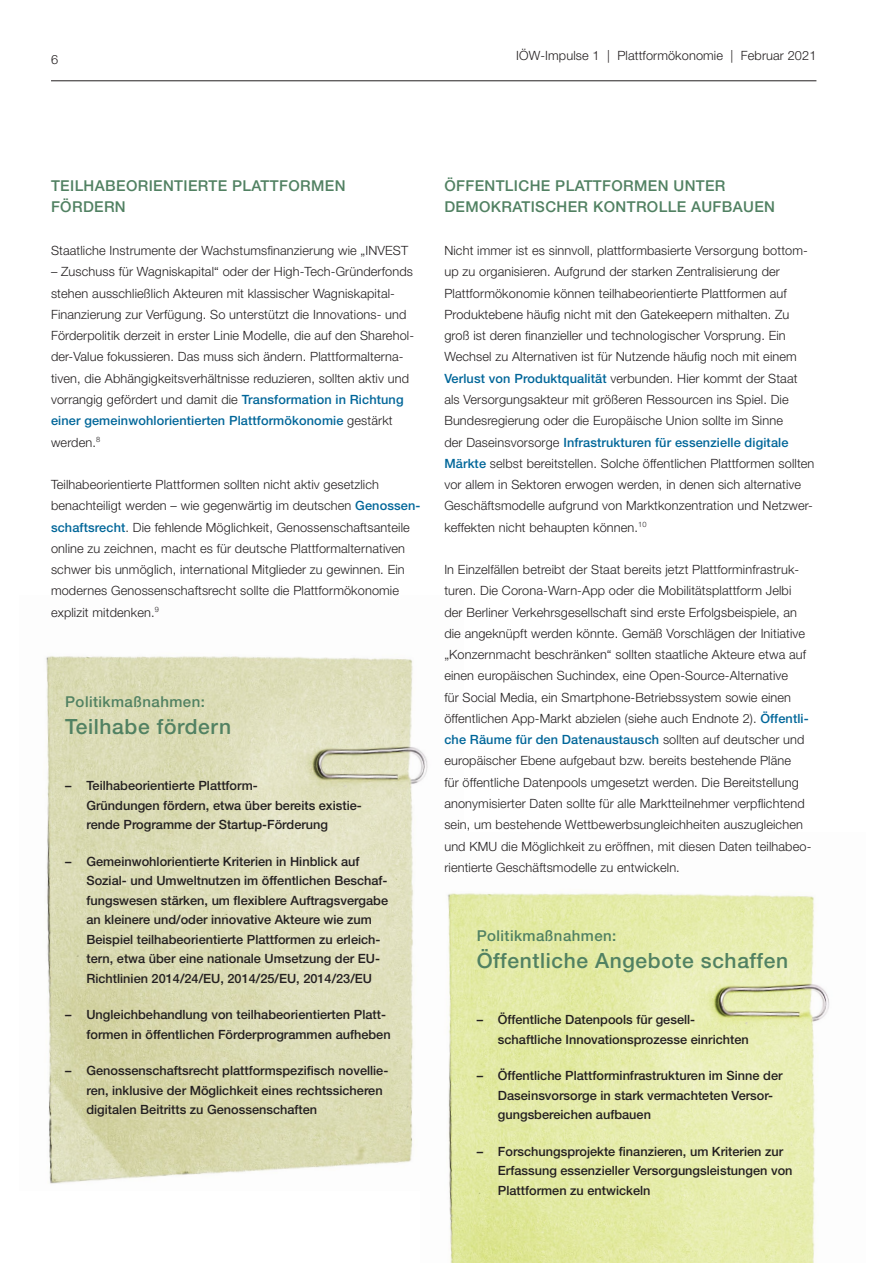
<style>
.page{position:relative;width:893px;height:1263px;background:#fff}
.page>*{position:absolute;margin:0;border:0;box-sizing:border-box;transform-origin:0 0}
.IÖW_NEW_Zwischen-Übe{font:500 21px "Helvetica Neue LT Std";letter-spacing:.03em;color:#518162}
.IÖW_NEW_Zwischen-Übe-2{font:500 15px/21px "Helvetica Neue LT Std";letter-spacing:.025em;color:#518162}
.IÖW_NEW_Text{font:300 12.75px/21.3px "Helvetica Neue LT Std";letter-spacing:.01em;color:#231f20}
.Politikmaßnahmen{font:500 12.75px/19.5px "Helvetica Neue LT Std";color:#231f20}
.s1{font-weight:500;color:#069}
</style>
<div class="page">
<hr style="left:51px;top:80px;width:765px;height:1px;background:#231f20">
<img style="left:46px;top:656px;width:382px;height:528px">
<img style="left:421px;top:832px;width:408px;height:431px">
<p class="IÖW_NEW_Text" style="left:51px;top:48px;width:9px">6</p>
<p class="IÖW_NEW_Text" style="left:516px;top:45px;width:302px">IÖW-Impulse 1 | Plattformökonomie | Februar 2021</p>
<p class="IÖW_NEW_Zwischen-Übe-2" style="left:51px;top:175px;width:296px">TEILHABEORIENTIERTE PLATTFORMEN<br>FÖRDERN</p>
<p class="IÖW_NEW_Text" style="left:51px;top:240px;width:359px">Staatliche Instrumente der Wachstumsfinanzierung wie „INVEST</p>
<p class="IÖW_NEW_Text" style="left:51px;top:261px;width:365px">– Zuschuss für Wagniskapital“ oder der High-Tech-Gründerfonds stehen ausschließlich Akteuren mit klassischer Wagniskapital-Finanzierung zur Verfügung. So unterstützt die Innovations- und Förderpolitik derzeit in erster Linie Modelle, die auf den Sharehol&shy;der-Value fokussieren. Das muss sich ändern. Plattformalterna&shy;tiven, die Abhängigkeitsverhältnisse reduzieren, sollten aktiv und vorrangig gefördert und damit die <span class="s1">Transformation in Richtung einer gemeinwohlorientierten Plattformökonomie</span> gestärkt werden.<sup>8</sup></p>
<p class="IÖW_NEW_Text" style="left:51px;top:474px;width:371px">Teilhabeorientierte Plattformen sollten nicht aktiv gesetzlich benachteiligt werden – wie gegenwärtig im deutschen <span class="s1">Genossen&shy;schaftsrecht</span>. Die fehlende Möglichkeit, Genossenschaftsanteile online zu zeichnen, macht es für deutsche Plattformalternativen schwer bis unmöglich, international Mitglieder zu gewinnen. Ein modernes Genossenschaftsrecht sollte die Plattformökonomie explizit mitdenken.<sup>9</sup></p>
<p class="IÖW_NEW_Zwischen-Übe-2" style="left:65px;top:691px;width:141px">Politikmaßnahmen:</p>
<p class="IÖW_NEW_Zwischen-Übe" style="left:65px;top:714px;width:167px">Teilhabe fördern</p>
<p class="Politikmaßnahmen" style="left:86px;top:776px;width:277px;text-indent:-21px">– Teilhabeorientierte Plattform-<br>Gründungen fördern, etwa über bereits existie&shy;rende Programme der Startup-Förderung</p>
<p class="Politikmaßnahmen" style="left:86px;top:851px;width:303px;text-indent:-21px">– Gemeinwohlorientierte Kriterien in Hinblick auf Sozial- und Umweltnutzen im öffentlichen Beschaf&shy;fungswesen stärken, um flexiblere Auftragsvergabe an kleinere und/oder innovative Akteure wie zum Beispiel teilhabeorientierte Plattformen zu erleich&shy;tern, etwa über eine nationale Umsetzung der EU-Richtlinien 2014/24/EU, 2014/25/EU, 2014/23/EU</p>
<p class="Politikmaßnahmen" style="left:86px;top:1005px;width:306px;text-indent:-21px">– Ungleichbehandlung von teilhabeorientierten Platt&shy;formen in öffentlichen Förderprogrammen aufheben</p>
<p class="Politikmaßnahmen" style="left:86px;top:1061px;width:303px;text-indent:-21px">– Genossenschaftsrecht plattformspezifisch novellie&shy;ren, inklusive der Möglichkeit eines rechtssicheren digitalen Beitritts zu Genossenschaften</p>
<p class="IÖW_NEW_Zwischen-Übe-2" style="left:444px;top:175px;width:332px">ÖFFENTLICHE PLATTFORMEN UNTER<br>DEMOKRATISCHER KONTROLLE AUFBAUEN</p>
<p class="IÖW_NEW_Text" style="left:444px;top:240px;width:372px">Nicht immer ist es sinnvoll, plattformbasierte Versorgung bottom&shy;up zu organisieren. Aufgrund der starken Zentralisierung der Plattformökonomie können teilhabeorientierte Plattformen auf Produktebene häufig nicht mit den Gatekeepern mithalten. Zu groß ist deren finanzieller und technologischer Vorsprung. Ein Wechsel zu Alternativen ist für Nutzende häufig noch mit einem <span class="s1">Verlust von Produktqualität</span> verbunden. Hier kommt der Staat als Versorgungsakteur mit größeren Ressourcen ins Spiel. Die Bundesregierung oder die Europäische Union sollte im Sinne<br>der Daseinsvorsorge <span class="s1">Infrastrukturen für essenzielle digitale Märkte</span> selbst bereitstellen. Solche öffentlichen Plattformen sollten vor allem in Sektoren erwogen werden, in denen sich alternative Geschäftsmodelle aufgrund von Marktkonzentration und Netzwer&shy;keffekten nicht behaupten können.<sup>10</sup></p>
<p class="IÖW_NEW_Text" style="left:444px;top:559px;width:368px">In Einzelfällen betreibt der Staat bereits jetzt Plattforminfrastruk&shy;turen. Die Corona-Warn-App oder die Mobilitätsplattform Jelbi der Berliner Verkehrsgesellschaft sind erste Erfolgsbeispiele, an die angeknüpft werden könnte. Gemäß Vorschlägen der Initiative „Konzernmacht beschränken“ sollten staatliche Akteure etwa auf einen europäischen Suchindex, eine Open-Source-Alternative<br>für Social Media, ein Smartphone-Betriebssystem sowie einen öffentlichen App-Markt abzielen (siehe auch Endnote 2). <span class="s1">Öffentli&shy;che Räume für den Datenaustausch</span> sollten auf deutscher und europäischer Ebene aufgebaut bzw. bereits bestehende Pläne<br>für öffentliche Datenpools umgesetzt werden. Die Bereitstellung anonymisierter Daten sollte für alle Marktteilnehmer verpflichtend sein, um bestehende Wettbewerbsungleichheiten auszugleichen und KMU die Möglichkeit zu eröffnen, mit diesen Daten teilhabeo&shy;rientierte Geschäftsmodelle zu entwickeln.</p>
<p class="IÖW_NEW_Zwischen-Übe-2" style="left:477px;top:925px;width:141px">Politikmaßnahmen:</p>
<p class="IÖW_NEW_Zwischen-Übe" style="left:477px;top:948px;width:313px">Öffentliche Angebote schaffen</p>
<p class="Politikmaßnahmen" style="left:498px;top:1010px;width:252px;text-indent:-21px">– Öffentliche Datenpools für gesell&shy;schaftliche Innovationsprozesse einrichten</p>
<p class="Politikmaßnahmen" style="left:498px;top:1066px;width:286px;text-indent:-21px">– Öffentliche Plattforminfrastrukturen im Sinne der<br>Daseinsvorsorge in stark vermachteten Versor&shy;gungsbereichen aufbauen</p>
<p class="Politikmaßnahmen" style="left:498px;top:1141px;width:296px;text-indent:-21px">– Forschungsprojekte finanzieren, um Kriterien zur<br>Erfassung essenzieller Versorgungsleistungen von<br>Plattformen zu entwickeln</p>
</div>
